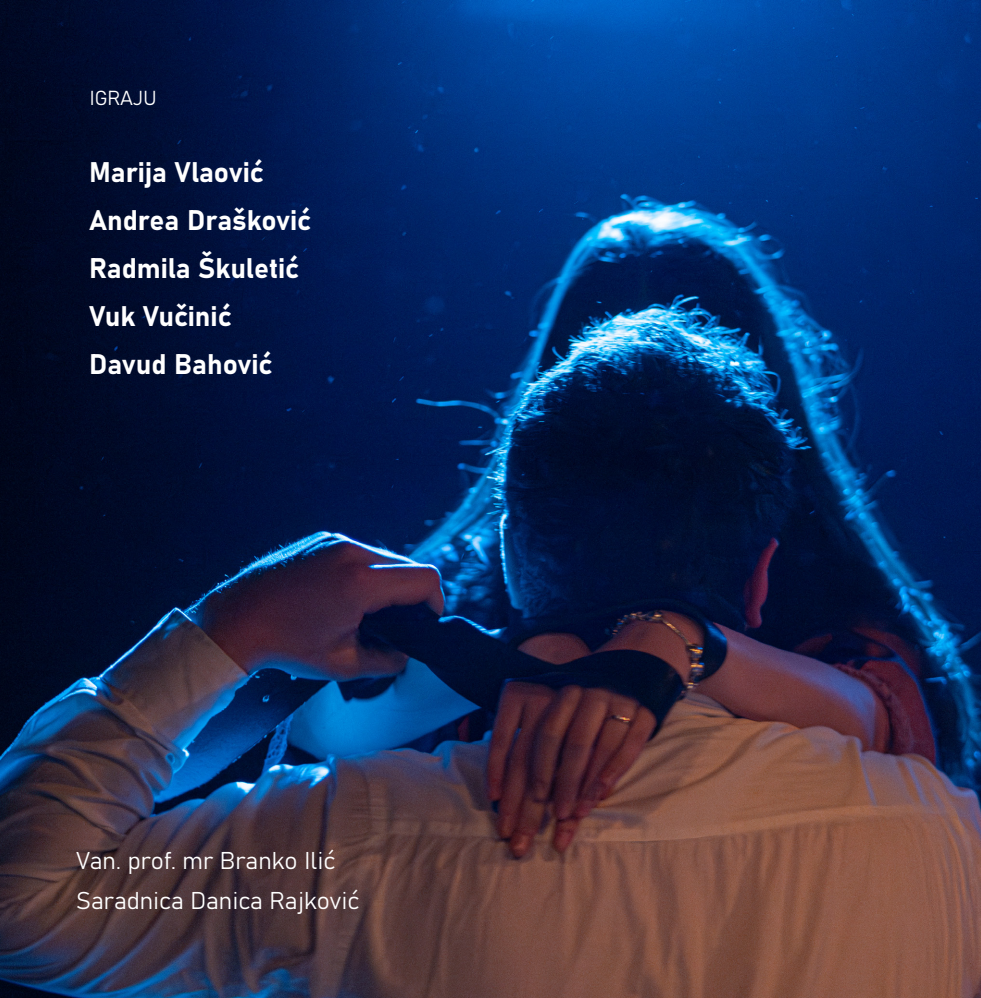
<style>
.page{position:relative;width:981px;height:998px;background:#fff}
.page>*{position:absolute;margin:0;border:0;box-sizing:border-box;transform-origin:0 0}
.t1{font:28px "Bahnschrift";color:#fff}
.t2{font:24px "Bahnschrift";color:#fff}
.t3{font:20px "Bahnschrift";color:#fff}
</style>
<div class="page">
<img style="left:0;top:0;width:981px;height:998px">
<p class="t3" style="left:89px;top:83px;width:69px">IGRAJU</p>
<p class="t1" style="left:89px;top:151px;width:176px">Marija Vlaović</p>
<p class="t1" style="left:89px;top:199px;width:224px">Andrea Drašković</p>
<p class="t1" style="left:89px;top:247px;width:212px">Radmila Škuletić</p>
<p class="t1" style="left:89px;top:295px;width:144px">Vuk Vučinić</p>
<p class="t1" style="left:89px;top:343px;width:185px">Davud Bahović</p>
<p class="t2" style="left:76px;top:842px;width:261px">Van. prof. mr Branko Ilić</p>
<p class="t2" style="left:76px;top:882px;width:285px">Saradnica Danica Rajković</p>
</div>
